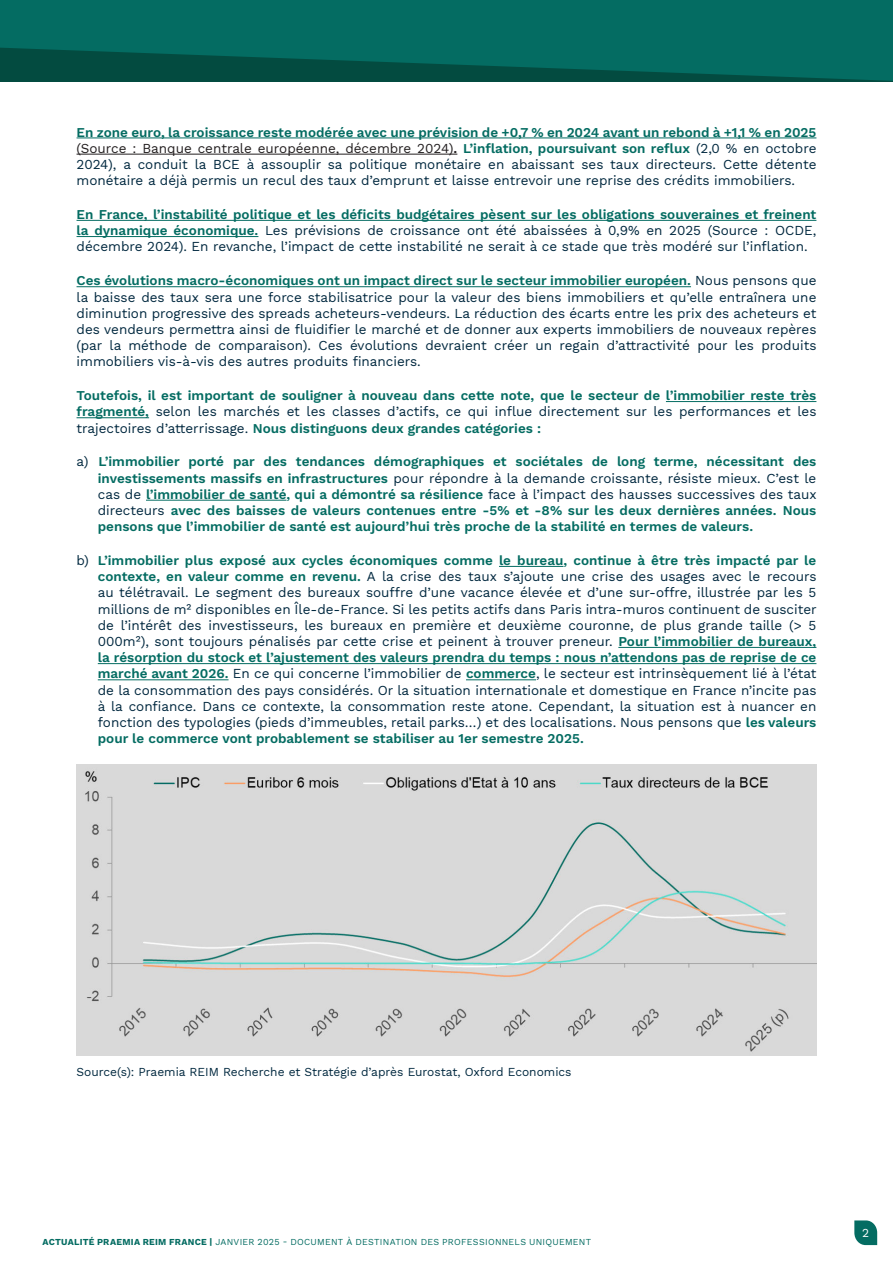
<style>
.page{position:relative;width:893px;height:1263px;background:#fff}
.page>*{position:absolute;margin:0;border:0;box-sizing:border-box;transform-origin:0 0}
.t1{font:13.5px/16.2px "Work Sans";color:#00283f;text-align:justify}
.t2{font:600 13.5px/16.2px "Work Sans";color:#046c62;text-align:justify}
.t3{font:12px "Work Sans";color:#00283f}
.t4{font:12px "Work Sans";color:#fff}
.t5{font:9px "Work Sans";letter-spacing:.03em;color:#046c62}
.s1{font-weight:600;color:#046c62}
.s2{color:#231f20}
.s3{font-weight:600;color:#231f20}
.s4{font-weight:400;color:#00283f}
.s5{font-weight:700}
</style>
<div class="page">
<svg style="left:854px;top:1220px;width:23px;height:25px"></svg>
<svg style="left:0;top:0;width:893px;height:82px;background:#03645a"></svg>
<hr style="left:77px;top:220px;width:739px;height:1px;background:#046c62">
<hr style="left:77px;top:236px;width:181px;height:1px;background:#046c62">
<hr style="left:77px;top:286px;width:614px;height:1px;background:#046c62">
<hr style="left:666px;top:401px;width:150px;height:1px;background:#046c62">
<hr style="left:77px;top:417px;width:72px;height:1px;background:#046c62">
<hr style="left:146px;top:500px;width:140px;height:1px;background:#046c62">
<hr style="left:499px;top:566px;width:64px;height:1px;background:#046c62">
<hr style="left:618px;top:647px;width:198px;height:1px;background:#046c62">
<hr style="left:98px;top:663px;width:718px;height:1px;background:#046c62">
<hr style="left:98px;top:679px;width:131px;height:1px;background:#046c62">
<hr style="left:466px;top:679px;width:70px;height:1px;background:#046c62">
<hr style="left:77px;top:138px;width:739px;height:1px;background:#046c62">
<hr style="left:77px;top:154px;width:380px;height:1px;background:#231f20">
<div style="left:77px;top:764px;width:739px;height:291px;background:#d9d9d9"></div>
<p class="t1" style="left:77px;top:123px;width:741px"><span class="s1">En zone euro, la croissance reste modérée avec une prévision de +0,7 % en 2024 avant un rebond à +1,1 % en 2025 </span><span class="s2">(Source : Banque centrale européenne, décembre 2024)</span><span class="s3">.</span> <span class="s1">L’inflation, poursuivant son reflux</span> (2,0 % en octobre 2024), a conduit la BCE à assouplir sa politique monétaire en abaissant ses taux directeurs. Cette détente monétaire a déjà permis un recul des taux d’emprunt et laisse entrevoir une reprise des crédits immobiliers.</p>
<p class="t1" style="left:77px;top:206px;width:741px"><span class="s1">En France, l’instabilité politique et les déficits budgétaires pèsent sur les obligations souveraines et freinent la dynamique économique.</span> Les prévisions de croissance ont été abaissées à 0,9% en 2025 (Source : OCDE, décembre 2024). En revanche, l’impact de cette instabilité ne serait à ce stade que très modéré sur l’inflation.</p>
<p class="t1" style="left:77px;top:272px;width:741px"><span class="s1">Ces évolutions macro-économiques ont un impact direct sur le secteur immobilier européen.</span> Nous pensons que la baisse des taux sera une force stabilisatrice pour la valeur des biens immobiliers et qu’elle entraînera une diminution progressive des spreads acheteurs-vendeurs. La réduction des écarts entre les prix des acheteurs et des vendeurs permettra ainsi de fluidifier le marché et de donner aux experts immobiliers de nouveaux repères (par la méthode de comparaison). Ces évolutions devraient créer un regain d’attractivité pour les produits immobiliers vis-à-vis des autres produits financiers.</p>
<p class="t2" style="left:77px;top:387px;width:741px">Toutefois, il est important de souligner à nouveau dans cette note, que le secteur de l’immobilier reste très fragmenté, <span class="s4">selon les marchés et les classes d’actifs, ce qui influe directement sur les performances et les trajectoires d’atterrissage.</span> Nous distinguons deux grandes catégories :</p>
<p class="t2" style="left:98px;top:453px;width:720px;text-indent:-21px"><span class="s4">a)</span> L’immobilier porté par des tendances démographiques et sociétales de long terme, nécessitant des investissements massifs en infrastructures <span class="s4">pour répondre à la demande croissante, résiste mieux. C’est le cas de</span> l’immobilier de santé, qui a démontré sa résilience <span class="s4">face à l’impact des hausses successives des taux directeurs</span> avec des baisses de valeurs contenues entre -5% et -8% sur les deux dernières années. Nous pensons que l’immobilier de santé est aujourd’hui très proche de la stabilité en termes de valeurs.</p>
<p class="t1" style="left:98px;top:553px;width:720px;text-indent:-21px">b) <span class="s1">L’immobilier plus exposé aux cycles économiques comme le bureau, continue à être très impacté par le contexte, en valeur comme en revenu.</span> A la crise des taux s’ajoute une crise des usages avec le recours au télétravail. Le segment des bureaux souffre d’une vacance élevée et d’une sur-offre, illustrée par les 5 millions de m² disponibles en Île-de-France. Si les petits actifs dans Paris intra-muros continuent de susciter de l’intérêt des investisseurs, les bureaux en première et deuxième couronne, de plus grande taille (&gt; 5<br>000m²), sont toujours pénalisés par cette crise et peinent à trouver preneur. <span class="s1">Pour l’immobilier de bureaux, la résorption du stock et l’ajustement des valeurs prendra du temps : nous n’attendons pas de reprise de ce marché avant 2026.</span> En ce qui concerne l’immobilier de <span class="s1">commerce</span>, le secteur est intrinsèquement lié à l’état de la consommation des pays considérés. Or la situation internationale et domestique en France n’incite pas à la confiance. Dans ce contexte, la consommation reste atone. Cependant, la situation est à nuancer en fonction des typologies (pieds d’immeubles, retail parks…) et des localisations. Nous pensons que <span class="s1">les valeurs pour le commerce vont probablement se stabiliser au 1er semestre 2025.</span></p>
<p class="t3" style="left:77px;top:1063px;width:496px">Source(s): Praemia REIM Recherche et Stratégie d’après Eurostat, Oxford Economics</p>
<p class="t5" style="left:43px;top:1235px;width:550px"><span class="s5">ACTUALITÉ PRAEMIA REIM FRANCE |</span> JANVIER 2025 - DOCUMENT À DESTINATION DES PROFESSIONNELS UNIQUEMENT</p>
<p class="t4" style="left:862px;top:1228px;width:8px">2</p>
</div>
